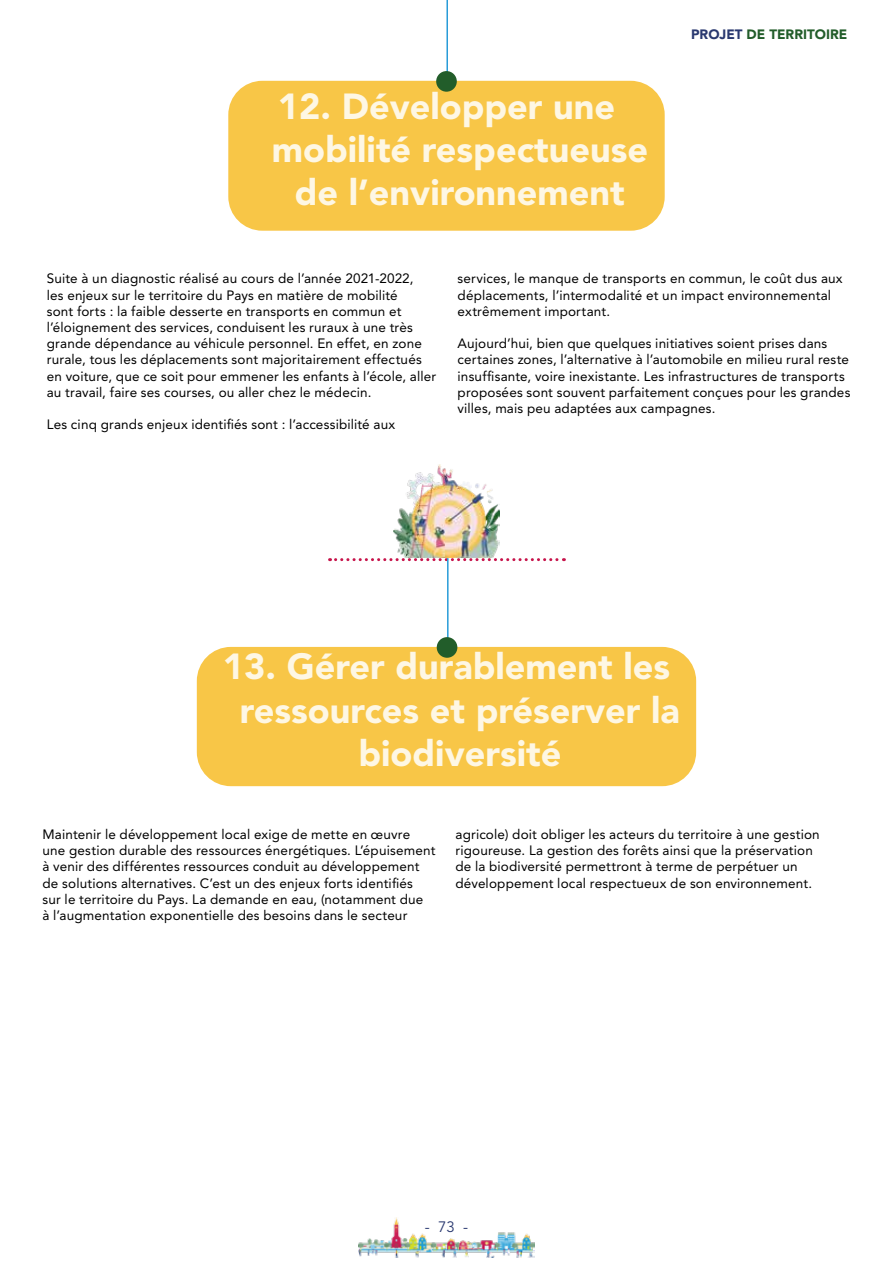
<style>
.page{position:relative;width:893px;height:1263px;background:#fff}
.page>*{position:absolute;margin:0;border:0;box-sizing:border-box;transform-origin:0 0}
.t1{font:900 36px/43.2px "Avenir LT Std";color:#fef7e4;text-align:center}
.t2{font:15px "Avenir LT Std";color:#2a3970}
.t3{font:13.5px/16.2px "Avenir LT Std";letter-spacing:.01em;color:#000}
.t4{font:900 13.5px "Avenir LT Std";color:#225d2a}
.s1{color:#2a3970}
</style>
<div class="page">
<img style="left:359px;top:1218px;width:175px;height:39px">
<div style="left:197px;top:647px;width:499px;height:139px;background:#f8c647;border-radius:34px"></div>
<div style="left:228px;top:81px;width:437px;height:150px;background:#f8c647;border-radius:34px"></div>
<hr style="left:446px;top:0;width:2px;height:81px;background:#299cd8">
<div style="left:436px;top:71px;width:21px;height:21px;background:#225d2a;border-radius:50%"></div>
<img style="left:393px;top:465px;width:106px;height:93px">
<svg style="left:330px;top:558px;width:234px;height:3px"></svg>
<hr style="left:447px;top:558px;width:2px;height:89px;background:#299cd8">
<div style="left:437px;top:637px;width:20px;height:21px;background:#225d2a;border-radius:50%"></div>
<h1 class="t1" style="left:278px;top:84px;width:339px">12. Développer une</h1>
<h1 class="t1" style="left:272px;top:128px;width:378px">mobilité respectueuse</h1>
<h1 class="t1" style="left:295px;top:171px;width:331px">de l’environnement</h1>
<p class="t4" style="left:691px;top:26px;width:158px"><span class="s1">PROJET</span> DE TERRITOIRE</p>
<p class="t3" style="left:47px;top:271px;width:391px">Suite à un diagnostic réalisé au cours de l’année 2021-2022,<br>les enjeux sur le territoire du Pays en matière de mobilité<br>sont forts : la faible desserte en transports en commun et l’éloignement des services, conduisent les ruraux à une très grande dépendance au véhicule personnel. En effet, en zone rurale, tous les déplacements sont majoritairement effectués en voiture, que ce soit pour emmener les enfants à l’école, aller au travail, faire ses courses, ou aller chez le médecin.</p>
<p class="t3" style="left:47px;top:417px;width:350px">Les cinq grands enjeux identifiés sont : l’accessibilité aux</p>
<p class="t3" style="left:458px;top:271px;width:387px">services, le manque de transports en commun, le coût dus aux déplacements, l’intermodalité et un impact environnemental extrêmement important.</p>
<p class="t3" style="left:458px;top:336px;width:394px">Aujourd’hui, bien que quelques initiatives soient prises dans certaines zones, l’alternative à l’automobile en milieu rural reste insuffisante, voire inexistante. Les infrastructures de transports proposées sont souvent parfaitement conçues pour les grandes villes, mais peu adaptées aux campagnes.</p>
<h1 class="t1" style="left:223px;top:645px;width:459px">13. Gérer durablement les ressources et préserver la biodiversité</h1>
<p class="t3" style="left:43px;top:826px;width:394px">Maintenir le développement local exige de mette en œuvre une gestion durable des ressources énergétiques. L’épuisement à venir des différentes ressources conduit au développement de solutions alternatives. C’est un des enjeux forts identifiés<br>sur le territoire du Pays. La demande en eau, (notamment due<br>à l’augmentation exponentielle des besoins dans le secteur</p>
<p class="t3" style="left:455px;top:826px;width:366px">agricole) doit obliger les acteurs du territoire à une gestion rigoureuse. La gestion des forêts ainsi que la préservation de la biodiversité permettront à terme de perpétuer un développement local respectueux de son environnement.</p>
<p class="t2" style="left:425px;top:1218px;width:45px">- 73 -</p>
</div>
